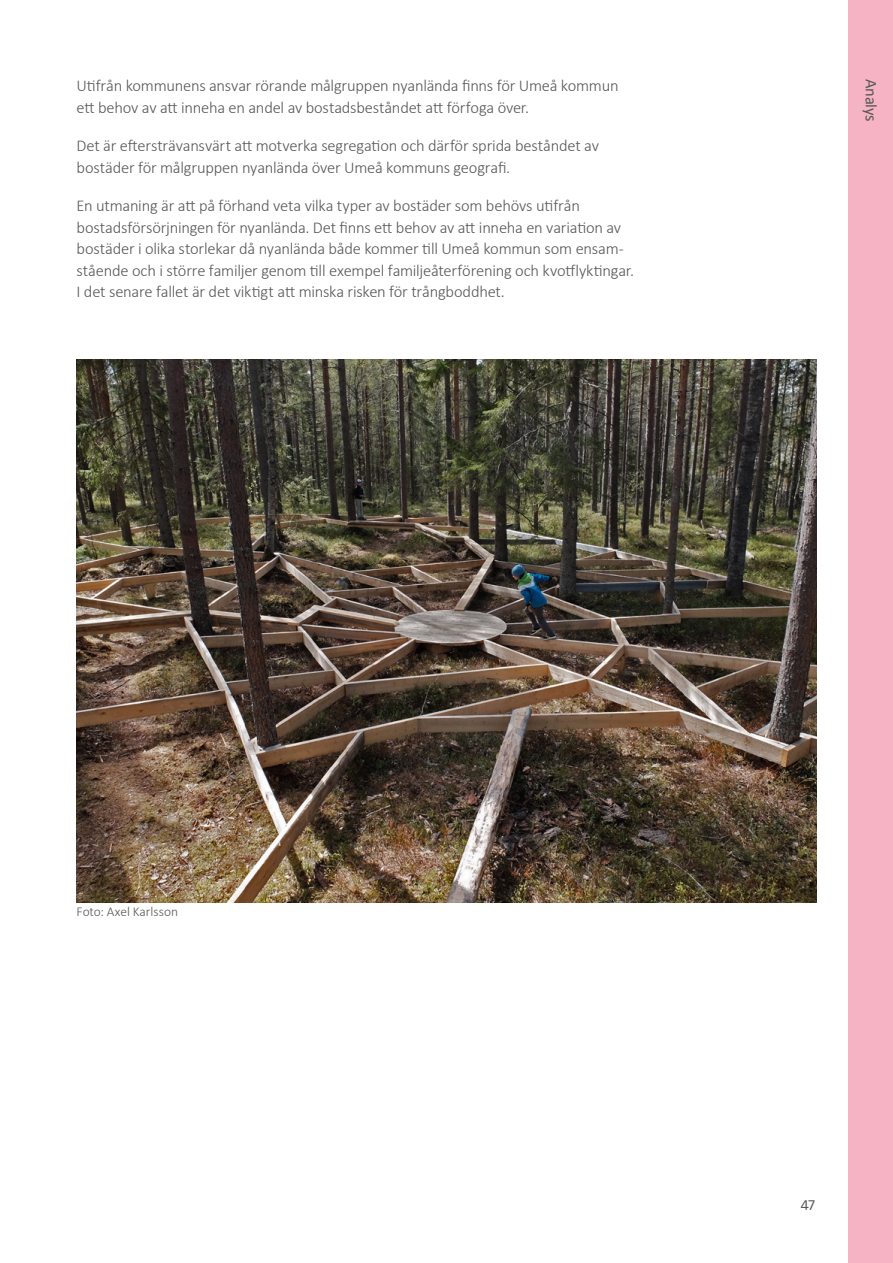
<style>
.page{position:relative;width:893px;height:1263px;background:#fff}
.page>*{position:absolute;margin:0;border:0;box-sizing:border-box;transform-origin:0 0}
.t1{font:300 16.5px/21.5px "Calibri";letter-spacing:-.015em;color:#575756}
.t2{font:16.5px "Calibri";letter-spacing:-.005em;color:#575756}
.t3{font:15px "Calibri";color:#575756}
.t4{font:300 13.5px "Calibri";letter-spacing:-.005em;color:#575756}
</style>
<div class="page">
<img style="left:77px;top:359px;width:739px;height:543px">
<div style="left:848px;top:0;width:45px;height:1263px;background:#f5b3c4"></div>
<p class="t1" style="left:77px;top:75px;width:544px">Utifrån kommunens ansvar rörande målgruppen nyanlända finns för Umeå kommun ett behov av att inneha en andel av bostadsbeståndet att förfoga över.</p>
<p class="t1" style="left:77px;top:135px;width:524px">Det är eftersträvansvärt att motverka segregation och därför sprida beståndet av bostäder för målgruppen nyanlända över Umeå kommuns geografi.</p>
<p class="t1" style="left:77px;top:195px;width:559px">En utmaning är att på förhand veta vilka typer av bostäder som behövs utifrån bostadsförsörjningen för nyanlända. Det finns ett behov av att inneha en variation av bostäder i olika storlekar då nyanlända både kommer till Umeå kommun som ensam&shy;stående och i större familjer genom till exempel familjeåterförening och kvotflyktingar.<br>I det senare fallet är det viktigt att minska risken för trångboddhet.</p>
<p class="t2" style="left:883px;top:79px;width:44px;rotate:90deg">Analys</p>
<p class="t4" style="left:77px;top:903px;width:103px">Foto: Axel Karlsson</p>
<p class="t3" style="left:801px;top:1192px;width:16px">47</p>
</div>
